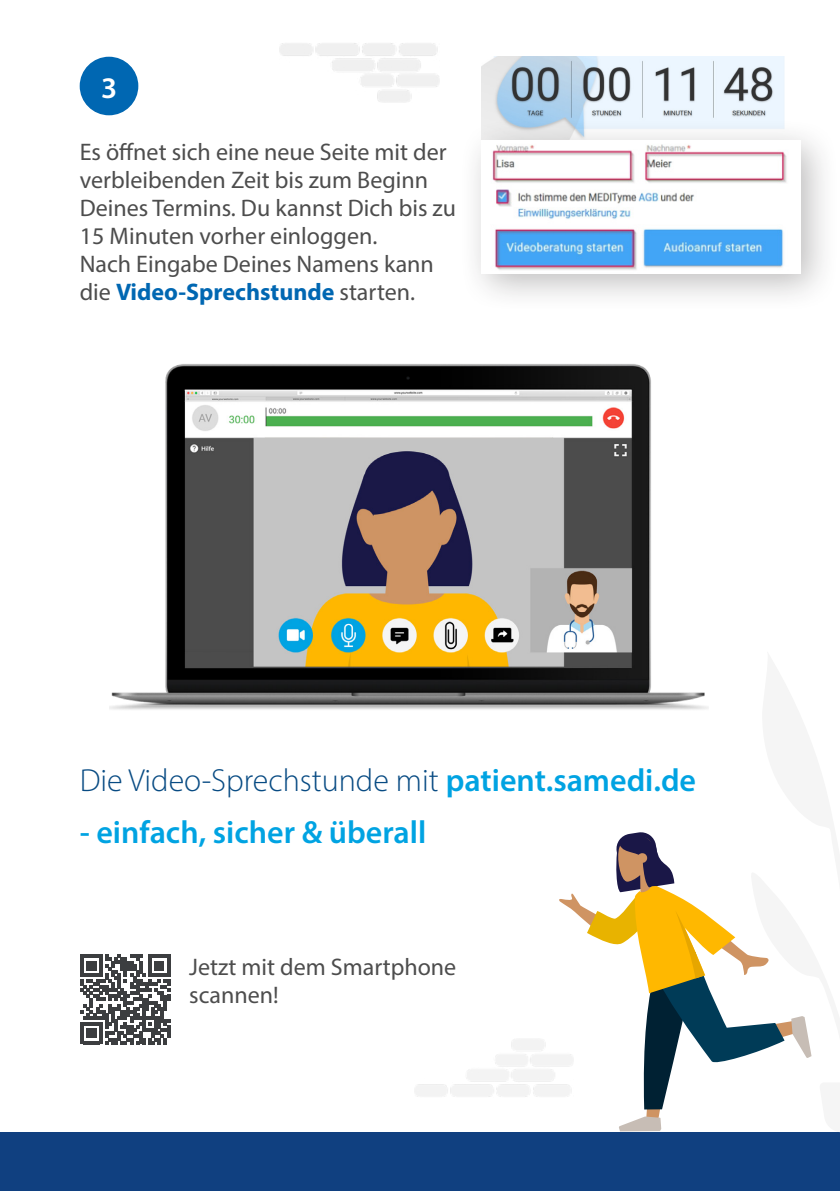
<style>
.page{position:relative;width:840px;height:1191px;background:#fff}
.page>*{position:absolute;margin:0;border:0;box-sizing:border-box;transform-origin:0 0}
.t1{font:300 32px "Myriad Pro";color:#084b83}
.t2{font:600 32px "Myriad Pro";color:#00a3e2}
.t3{font:600 30px "Myriad Pro";color:#fff}
.t4{font:24px/28px "Myriad Pro";color:#4d4d4d}
.s1{font-weight:700;color:#0067b2}
.s2{font-weight:600;color:#00a3e2}
</style>
<div class="page">
<div style="left:0;top:1132px;width:839px;height:59px;background:#104080"></div>
<img style="left:481px;top:57px;width:302px;height:60px">
<div style="left:458px;top:117px;width:381px;height:196px;background:#231f20;opacity:.3"></div>
<img style="left:481px;top:141px;width:318px;height:132px">
<div style="left:80px;top:57px;width:58px;height:58px;background:#0067b2;border-radius:50%"></div>
<img style="left:110px;top:364px;width:541px;height:346px">
<svg style="left:557px;top:651px;width:255px;height:481px"></svg>
<svg style="left:81px;top:954px;width:89px;height:90px"></svg>
<p class="t3" style="left:101px;top:68px;width:18px">3</p>
<p class="t4" style="left:80px;top:137px;width:378px">Es öffnet sich eine neue Seite mit der verbleibenden Zeit bis zum Beginn Deines Termins. Du kannst Dich bis zu 15 Minuten vorher einloggen.<br>Nach Eingabe Deines Namens kann die <span class="s1">Video-Sprechstunde</span> starten.</p>
<h1 class="t1" style="left:80px;top:760px;width:617px">Die Video-Sprechstunde mit <span class="s2">patient.samedi.de</span></h1>
<h1 class="t2" style="left:80px;top:811px;width:348px">- einfach, sicher &amp; überall</h1>
<p class="t4" style="left:189px;top:952px;width:268px">Jetzt mit dem Smartphone scannen!</p>
</div>
